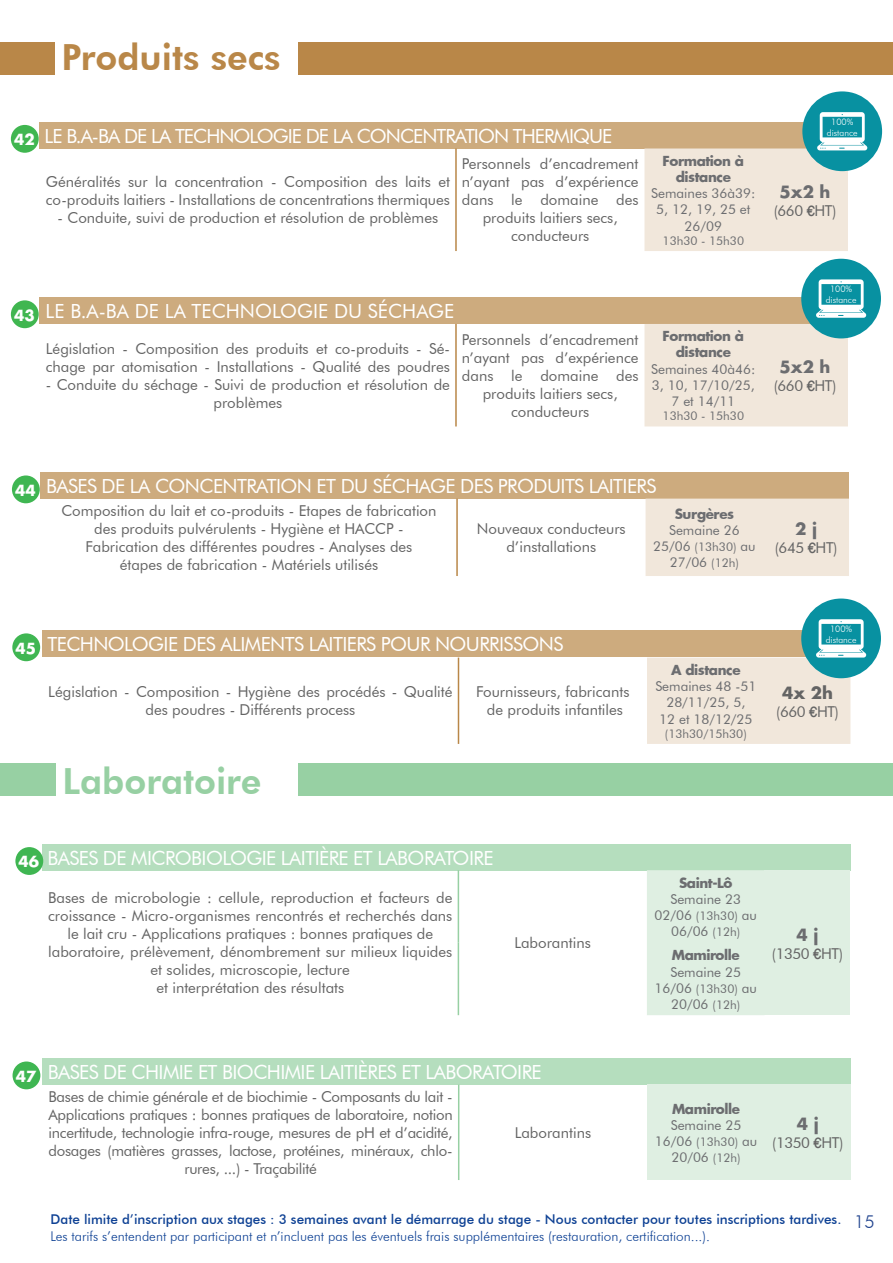
<style>
.page{position:relative;width:893px;height:1263px;background:#fff}
.page>*{position:absolute;margin:0;border:0;box-sizing:border-box;transform-origin:0 0}
.t1{font:800 36px "Futura BT";color:#b98748}
.t2{font:800 36px "Futura BT";color:#97d0a3}
.t3{font:19.5px "Futura BT";letter-spacing:-.03em;color:#fff}
.t4{font:19.5px "Futura BT";letter-spacing:-.05em;color:#fff}
.t5{font:19.5px "Futura BT";color:#fff}
.t6{font:300 18px "Futura BT";color:#20438e}
.t7{font:700 16.5px "Futura";color:#6c6d70}
.t8{font:700 16.5px "Futura";color:#646464}
.t9{font:15px/18px "Futura BT";color:#646464;text-align:center}
.t10{font:15px/18px "Futura BT";letter-spacing:-.02em;color:#646464;text-align:center}
.t11{font:700 15px "Futura";color:#fff}
.t12{font:13.5px/16.2px "Futura BT";color:#6c6d70;text-align:center}
.t13{font:300 13.5px "Futura BT";color:#0e4194}
.t14{font:500 13.5px "Futura BT";color:#0e4194}
.t15{font:700 13.5px/16.2px "Futura";letter-spacing:-.03em;color:#6c6d70;text-align:center}
.t16{font:12px "Futura BT";color:#6c6d70}
.t17{font:300 9px/10.8px "Futura BT";color:#fff;text-align:center}
.s1{font-family:"Helvetica"}
.s2{font-size:12px}
</style>
<div class="page">
<div style="left:0;top:764px;width:55px;height:32px;background:#97d0a3"></div>
<div style="left:299px;top:764px;width:594px;height:32px;background:#97d0a3"></div>
<div style="left:42px;top:844px;width:808px;height:26px;background:#b5debe"></div>
<div style="left:43px;top:1058px;width:808px;height:26px;background:#b5debe"></div>
<div style="left:15px;top:847px;width:28px;height:28px;background:#3fb652;border-radius:50%"></div>
<div style="left:13px;top:1061px;width:27px;height:28px;background:#3fb652;border-radius:50%"></div>
<div style="left:647px;top:870px;width:117px;height:145px;background:#dfefe2"></div>
<div style="left:764px;top:870px;width:86px;height:145px;background:#dfefe2"></div>
<hr style="left:458px;top:870px;width:1px;height:73px;background:#97d0a3">
<hr style="left:458px;top:943px;width:1px;height:72px;background:#97d0a3">
<div style="left:647px;top:1084px;width:118px;height:96px;background:#dfefe2"></div>
<div style="left:765px;top:1084px;width:86px;height:96px;background:#dfefe2"></div>
<hr style="left:458px;top:1084px;width:1px;height:96px;background:#97d0a3">
<div style="left:0;top:43px;width:54px;height:32px;background:#b98748"></div>
<div style="left:299px;top:43px;width:594px;height:32px;background:#b98748"></div>
<div style="left:42px;top:630px;width:808px;height:26px;background:#cdab7e"></div>
<div style="left:12px;top:633px;width:28px;height:28px;background:#3fb652;border-radius:50%"></div>
<hr style="left:458px;top:657px;width:1px;height:87px;background:#b98748">
<div style="left:41px;top:473px;width:808px;height:26px;background:#cdab7e"></div>
<div style="left:12px;top:475px;width:28px;height:28px;background:#3fb652;border-radius:50%"></div>
<div style="left:646px;top:499px;width:203px;height:77px;background:#f1e7db"></div>
<hr style="left:456px;top:499px;width:2px;height:77px;background:#b98748">
<div style="left:40px;top:122px;width:809px;height:26px;background:#cdab7e"></div>
<div style="left:11px;top:125px;width:28px;height:28px;background:#40b650;border-radius:50%"></div>
<hr style="left:455px;top:148px;width:2px;height:103px;background:#b98748">
<div style="left:40px;top:297px;width:808px;height:26px;background:#cdab7e"></div>
<div style="left:11px;top:300px;width:28px;height:28px;background:#40b650;border-radius:50%"></div>
<div style="left:644px;top:324px;width:204px;height:102px;background:#f1e7db"></div>
<hr style="left:455px;top:324px;width:2px;height:102px;background:#b98748">
<div style="left:802px;top:91px;width:80px;height:80px;background:#0891a1;border-radius:50%"></div>
<svg style="left:644px;top:112px;width:223px;height:139px"></svg>
<div style="left:801px;top:259px;width:80px;height:79px;background:#0891a1;border-radius:50%"></div>
<svg style="left:816px;top:279px;width:50px;height:39px"></svg>
<div style="left:801px;top:598px;width:80px;height:80px;background:#0891a1;border-radius:50%"></div>
<svg style="left:647px;top:619px;width:219px;height:125px"></svg>
<h1 class="t1" style="left:61px;top:35px;width:221px">Produits secs</h1>
<h2 class="t4" style="left:14px;top:124px;width:600px"><sub>42</sub> LE B.A-BA DE LA TECHNOLOGIE DE LA CONCENTRATION THERMIQUE</h2>
<p class="t9" style="left:46px;top:173px;width:406px;text-align:left">Généralités sur la concentration - Composition des laits et co-produits laitiers - Installations de concentrations thermiques</p>
<p class="t9" style="left:58px;top:209px;width:382px">- Conduite, suivi de production et résolution de problèmes</p>
<p class="t9" style="left:462px;top:155px;width:178px">Personnels d’encadrement n’ayant pas d’expérience dans le domaine des produits laitiers secs, conducteurs</p>
<p class="t15" style="left:663px;top:152px;width:83px">Formation à distance</p>
<p class="t12" style="left:651px;top:185px;width:106px">Semaines 36à39:<br>5, 12, 19, 25 et<br>26/09</p>
<p class="t16" style="left:663px;top:233px;width:83px">13h30 - 15h30</p>
<h2 class="t5" style="left:14px;top:299px;width:442px"><sub>43</sub> LE B.A-BA DE LA TECHNOLOGIE DU SÉCHAGE</h2>
<p class="t9" style="left:46px;top:339px;width:406px;text-align:left">Législation - Composition des produits et co-produits - Sé&shy;chage par atomisation - Installations - Qualité des poudres</p>
<p class="t9" style="left:46px;top:375px;width:406px">- Conduite du séchage - Suivi de production et résolution de problèmes</p>
<p class="t9" style="left:462px;top:330px;width:178px">Personnels d’encadrement n’ayant pas d’expérience dans le domaine des produits laitiers secs, conducteurs</p>
<p class="t15" style="left:663px;top:328px;width:83px">Formation à distance</p>
<p class="t12" style="left:651px;top:361px;width:106px">Semaines 40à46:<br>3, 10, 17/10/25,<br>7 et 14/11</p>
<p class="t16" style="left:663px;top:409px;width:83px">13h30 - 15h30</p>
<p class="t17" style="left:827px;top:116px;width:32px">100% distance</p>
<p class="t7" style="left:779px;top:180px;width:53px">5x2 h</p>
<p class="t9" style="left:774px;top:201px;width:64px">(660 <span class="s1">€</span>HT)</p>
<p class="t17" style="left:826px;top:284px;width:32px">100% distance</p>
<p class="t7" style="left:779px;top:355px;width:53px">5x2 h</p>
<p class="t9" style="left:774px;top:377px;width:64px">(660 <span class="s1">€</span>HT)</p>
<h2 class="t3" style="left:15px;top:474px;width:643px"><sub>44</sub> BASES DE LA CONCENTRATION ET DU SÉCHAGE DES PRODUITS LAITIERS</h2>
<p class="t9" style="left:61px;top:501px;width:377px">Composition du lait et co-produits - Etapes de fabrication des produits pulvérulents - Hygiène et HACCP - Fabrication des différentes poudres - Analyses des<br>étapes de fabrication - Matériels utilisés</p>
<p class="t15" style="left:675px;top:505px;width:61px">Surgères</p>
<p class="t12" style="left:653px;top:522px;width:104px">Semaine 26<br>25/06 <span class="s2">(13h30)</span> au<br>27/06 <span class="s2">(12h)</span></p>
<p class="t7" style="left:795px;top:518px;width:23px">2 j</p>
<p class="t9" style="left:477px;top:519px;width:150px">Nouveaux conducteurs d’installations</p>
<p class="t9" style="left:775px;top:539px;width:64px">(645 <span class="s1">€</span>HT)</p>
<h2 class="t3" style="left:16px;top:632px;width:549px"><sub>45</sub> TECHNOLOGIE DES ALIMENTS LAITIERS POUR NOURRISSONS</h2>
<p class="t9" style="left:48px;top:683px;width:406px">Législation - Composition - Hygiène des procédés - Qualité des poudres - Différents process</p>
<p class="t9" style="left:476px;top:683px;width:155px">Fournisseurs, fabricants de produits infantiles</p>
<h1 class="t2" style="left:63px;top:759px;width:201px">Laboratoire</h1>
<p class="t11" style="left:19px;top:851px;width:22px">46</p>
<h2 class="t3" style="left:47px;top:846px;width:448px">BASES DE MICROBIOLOGIE LAITIÈRE ET LABORATOIRE</h2>
<p class="t9" style="left:48px;top:889px;width:406px">Bases de microbologie : cellule, reproduction et facteurs de croissance - Micro-organismes rencontrés et recherchés dans le lait cru - Applications pratiques : bonnes pratiques de laboratoire, prélèvement, dénombrement sur milieux liquides et solides, microscopie, lecture<br>et interprétation des résultats</p>
<p class="t9" style="left:514px;top:934px;width:78px">Laborantins</p>
<p class="t11" style="left:16px;top:1066px;width:22px">47</p>
<h2 class="t3" style="left:48px;top:1060px;width:496px">BASES DE CHIMIE ET BIOCHIMIE LAITIÈRES ET LABORATOIRE</h2>
<p class="t10" style="left:49px;top:1087px;width:406px">Bases de chimie générale et de biochimie - Composants du lait - Applications pratiques : bonnes pratiques de laboratoire, notion incertitude, technologie infra-rouge, mesures de pH et d’acidité, dosages (matières grasses, lactose, protéines, minéraux, chlo&shy;rures, ...) - Traçabilité</p>
<p class="t9" style="left:515px;top:1123px;width:78px">Laborantins</p>
<p class="t15" style="left:671px;top:661px;width:71px">A distance</p>
<p class="t12" style="left:655px;top:678px;width:102px">Semaines 48 -51<br>28/11/25, 5,<br>12 et 18/12/25</p>
<p class="t16" style="left:665px;top:726px;width:83px">(13h30/15h30)</p>
<p class="t17" style="left:826px;top:623px;width:32px">100% distance</p>
<p class="t8" style="left:782px;top:681px;width:52px">4x 2h</p>
<p class="t9" style="left:776px;top:702px;width:64px">(660 <span class="s1">€</span>HT)</p>
<p class="t15" style="left:679px;top:874px;width:55px">Saint-Lô</p>
<p class="t12" style="left:654px;top:891px;width:104px">Semaine 23<br>02/06 <span class="s2">(13h30)</span> au<br>06/06 <span class="s2">(12h)</span></p>
<p class="t7" style="left:796px;top:923px;width:23px">4 j</p>
<p class="t15" style="left:672px;top:947px;width:69px">Mamirolle</p>
<p class="t9" style="left:772px;top:944px;width:73px">(1350 <span class="s1">€</span>HT)</p>
<p class="t12" style="left:654px;top:963px;width:104px">Semaine 25<br>16/06 <span class="s2">(13h30)</span> au<br>20/06 <span class="s2">(12h)</span></p>
<p class="t15" style="left:672px;top:1100px;width:69px">Mamirolle</p>
<p class="t12" style="left:655px;top:1117px;width:104px">Semaine 25<br>16/06 <span class="s2">(13h30)</span> au<br>20/06 <span class="s2">(12h)</span></p>
<p class="t7" style="left:797px;top:1112px;width:23px">4 j</p>
<p class="t9" style="left:772px;top:1134px;width:73px">(1350 <span class="s1">€</span>HT)</p>
<p class="t14" style="left:50px;top:1211px;width:792px">Date limite d’inscription aux stages : 3 semaines avant le démarrage du stage - Nous contacter pour toutes inscriptions tardives.</p>
<p class="t13" style="left:50px;top:1227px;width:661px">Les tarifs s’entendent par participant et n’incluent pas les éventuels frais supplémentaires (restauration, certification...).</p>
<p class="t6" style="left:854px;top:1210px;width:22px">15</p>
</div>
